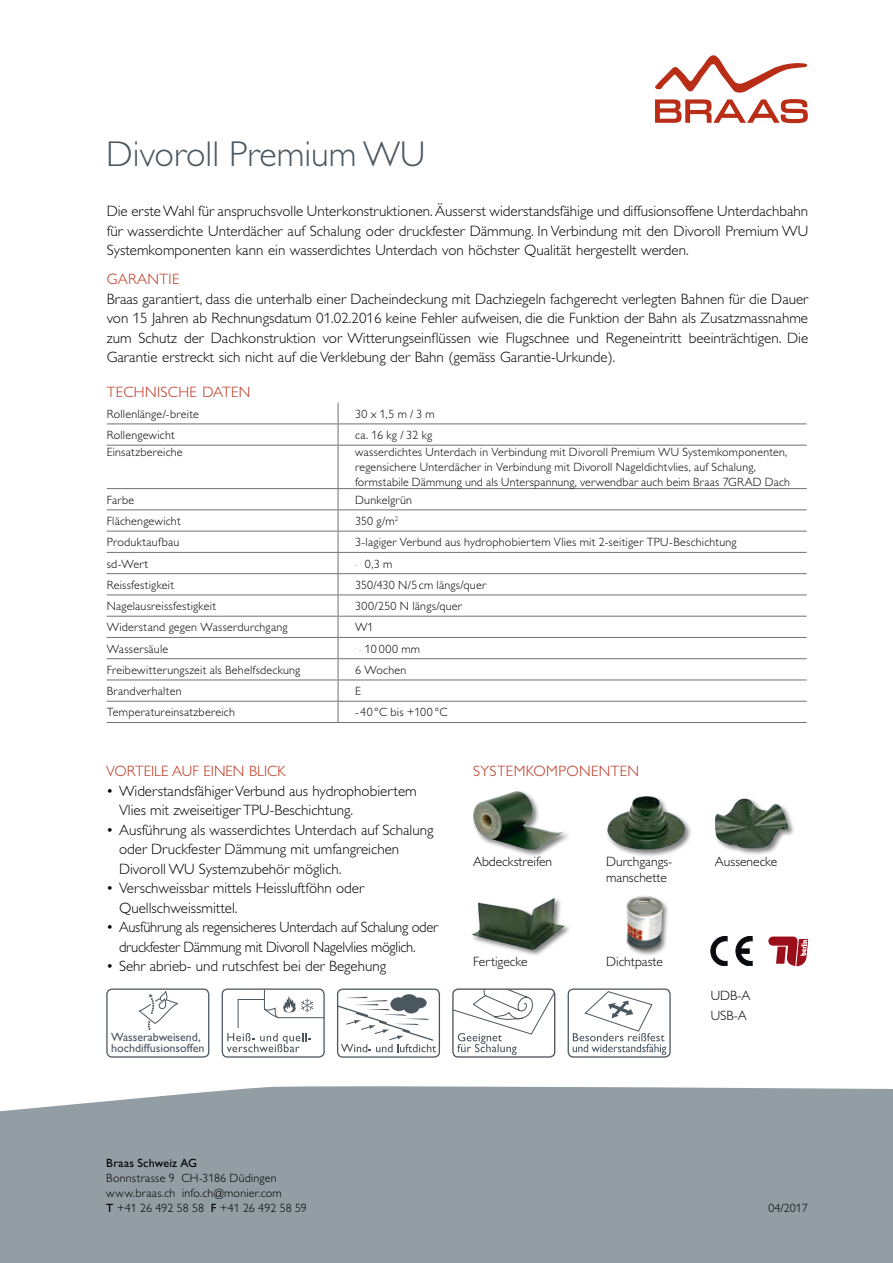
<style>
.page{position:relative;width:893px;height:1263px;background:#fff}
.page>*{position:absolute;margin:0;border:0;box-sizing:border-box;transform-origin:0 0}
.t1{font:300 36px "Gill Alt One";color:#4b575f}
.t2{font:300 15px/19.5px "Gill Alt One";color:#000}
.t3{font:300 15px/19.5px "Gill Alt One";letter-spacing:-.02em;color:#000}
.t4{font:300 15px "Gill Alt One";letter-spacing:.025em;color:#b92d16}
.t5{font:300 15px "Gill Alt One";color:#b92d16}
.t6{font:300 13.5px/19.5px "Gill Alt One";color:#000}
.t7{font:300 12px/15px "Gill Alt One";letter-spacing:.02em;color:#000}
.t8{font:12px/10.6px "Gill Alt One";color:#4b575f}
.t9{font:12px "Gill Alt One";letter-spacing:.02em;color:#000}
.s1{font-weight:400}
</style>
<div class="page">
<div style="left:0;top:1086px;width:893px;height:177px;background:#929da4"></div>
<svg style="left:655px;top:55px;width:152px;height:38px"></svg>
<svg style="left:655px;top:99px;width:153px;height:24px"></svg>
<hr style="left:107px;top:423px;width:231px;height:1px;background:#707172">
<hr style="left:338px;top:423px;width:469px;height:1px;background:#707172">
<svg style="left:338px;top:403px;width:1px;height:42px"></svg>
<hr style="left:107px;top:445px;width:231px;height:1px;background:#707172">
<hr style="left:338px;top:445px;width:469px;height:1px;background:#707172">
<hr style="left:338px;top:445px;width:1px;height:43px;background:#707172">
<hr style="left:107px;top:488px;width:231px;height:1px;background:#707172">
<hr style="left:338px;top:488px;width:469px;height:1px;background:#707172">
<hr style="left:107px;top:509px;width:231px;height:1px;background:#707172">
<hr style="left:338px;top:509px;width:469px;height:1px;background:#707172">
<hr style="left:107px;top:531px;width:231px;height:1px;background:#707172">
<hr style="left:338px;top:531px;width:469px;height:1px;background:#707172">
<hr style="left:107px;top:552px;width:231px;height:1px;background:#707172">
<hr style="left:338px;top:552px;width:469px;height:1px;background:#707172">
<hr style="left:107px;top:573px;width:231px;height:1px;background:#707172">
<hr style="left:338px;top:573px;width:469px;height:1px;background:#707172">
<hr style="left:107px;top:594px;width:231px;height:1px;background:#707172">
<hr style="left:338px;top:594px;width:469px;height:1px;background:#707172">
<hr style="left:107px;top:616px;width:231px;height:1px;background:#707172">
<hr style="left:338px;top:616px;width:469px;height:1px;background:#707172">
<hr style="left:107px;top:637px;width:231px;height:1px;background:#707172">
<hr style="left:338px;top:637px;width:469px;height:1px;background:#707172">
<hr style="left:107px;top:658px;width:231px;height:1px;background:#707172">
<hr style="left:338px;top:658px;width:469px;height:1px;background:#707172">
<hr style="left:107px;top:680px;width:231px;height:1px;background:#707172">
<hr style="left:338px;top:680px;width:469px;height:1px;background:#707172">
<hr style="left:107px;top:701px;width:231px;height:1px;background:#707172">
<hr style="left:338px;top:701px;width:469px;height:1px;background:#707172">
<svg style="left:338px;top:489px;width:1px;height:233px"></svg>
<hr style="left:107px;top:722px;width:231px;height:1px;background:#707172">
<hr style="left:338px;top:722px;width:469px;height:1px;background:#707172">
<div style="left:606px;top:794px;width:87px;height:63px;background:#000;opacity:.5"></div>
<img style="left:607px;top:796px;width:78px;height:54px">
<div style="left:472px;top:790px;width:100px;height:67px;background:#000;opacity:.5"></div>
<img style="left:473px;top:791px;width:92px;height:59px">
<div style="left:713px;top:797px;width:83px;height:59px;background:#000;opacity:.5"></div>
<img style="left:715px;top:798px;width:73px;height:51px">
<div style="left:470px;top:897px;width:102px;height:60px;background:#000;opacity:.5"></div>
<img style="left:471px;top:898px;width:94px;height:52px">
<img style="left:626px;top:895px;width:42px;height:60px">
<svg style="left:711px;top:936px;width:16px;height:30px"></svg>
<svg style="left:735px;top:936px;width:17px;height:30px"></svg>
<svg style="left:768px;top:936px;width:40px;height:30px"></svg>
<div style="left:452px;top:988px;width:103px;height:70px;border:1px solid #4c4b57;border-radius:5px"></div>
<svg style="left:453px;top:989px;width:102px;height:66px"></svg>
<div style="left:222px;top:988px;width:103px;height:70px;border:1px solid #4b575f;border-radius:5px"></div>
<svg style="left:227px;top:988px;width:98px;height:64px"></svg>
<div style="left:106px;top:988px;width:103px;height:70px;border:1px solid #4b575f;border-radius:5px"></div>
<svg style="left:139px;top:991px;width:39px;height:39px"></svg>
<div style="left:337px;top:988px;width:103px;height:70px;border:1px solid #4b575f;border-radius:5px"></div>
<svg style="left:337px;top:994px;width:99px;height:58px"></svg>
<div style="left:568px;top:988px;width:103px;height:70px;border:1px solid #4b575f;border-radius:5px"></div>
<svg style="left:573px;top:991px;width:93px;height:64px"></svg>
<h1 class="t1" style="left:106px;top:133px;width:320px">Divoroll Premium WU</h1>
<p class="t2" style="left:107px;top:201px;width:703px;text-align:justify">Die erste Wahl für anspruchsvolle Unterkonstruktionen. Äusserst widerstandsfähige und diffusionsoffene Unterdachbahn für wasserdichte Unterdächer auf Schalung oder druckfester Dämmung. In Verbindung mit den Divoroll Premium WU Systemkomponenten kann ein wasserdichtes Unterdach von höchster Qualität hergestellt werden.</p>
<p class="t4" style="left:107px;top:271px;width:74px">GARANTIE</p>
<p class="t2" style="left:107px;top:289px;width:703px;text-align:justify">Braas garantiert, dass die unterhalb einer Dacheindeckung mit Dachziegeln fachgerecht verlegten Bahnen für die Dauer von 15 Jahren ab Rechnungsdatum 01.02.2016 keine Fehler aufweisen, die die Funktion der Bahn als Zusatzmassnahme zum Schutz der Dachkonstruktion vor Witterungseinflüssen wie Flugschnee und Regeneintritt beeinträchtigen. Die Garantie erstreckt sich nicht auf die Verklebung der Bahn (gemäss Garantie-Urkunde).</p>
<p class="t4" style="left:107px;top:383px;width:145px">TECHNISCHE DATEN</p>
<p class="t7" style="left:107px;top:406px;width:94px">Rollenlänge/-breite</p>
<p class="t7" style="left:355px;top:406px;width:81px">30 x 1,5 m / 3 m</p>
<p class="t7" style="left:107px;top:428px;width:70px">Rollengewicht</p>
<p class="t7" style="left:355px;top:428px;width:79px">ca. 16 kg / 32 kg</p>
<p class="t7" style="left:107px;top:445px;width:77px">Einsatzbereiche</p>
<p class="t7" style="left:355px;top:445px;width:436px">wasserdichtes Unterdach in Verbindung mit Divoroll Premium WU Systemkomponenten, regensichere Unterdächer in Verbindung mit Divoroll Nageldichtvlies, auf Schalung, formstabile Dämmung und als Unterspannung, verwendbar auch beim Braas 7GRAD Dach</p>
<p class="t7" style="left:107px;top:492px;width:29px">Farbe</p>
<p class="t7" style="left:355px;top:492px;width:59px">Dunkelgrün</p>
<p class="t7" style="left:107px;top:514px;width:75px">Flächengewicht</p>
<p class="t7" style="left:355px;top:514px;width:45px">350 g/m<sup>2</sup></p>
<p class="t7" style="left:107px;top:535px;width:74px">Produktaufbau</p>
<p class="t7" style="left:355px;top:535px;width:383px">3-lagiger Verbund aus hydrophobiertem Vlies mit 2-seitiger TPU-Beschichtung</p>
<p class="t7" style="left:107px;top:556px;width:43px">sd-Wert</p>
<p class="t7" style="left:355px;top:556px;width:39px">≤ 0,3 m</p>
<p class="t7" style="left:107px;top:577px;width:69px">Reissfestigkeit</p>
<p class="t7" style="left:355px;top:577px;width:132px">350/430 N/5cm längs/quer</p>
<p class="t7" style="left:107px;top:599px;width:111px">Nagelausreissfestigkeit</p>
<p class="t7" style="left:355px;top:599px;width:108px">300/250 N längs/quer</p>
<p class="t7" style="left:107px;top:620px;width:182px">Widerstand gegen Wasserdurchgang</p>
<p class="t7" style="left:355px;top:620px;width:20px">W1</p>
<p class="t7" style="left:107px;top:641px;width:63px">Wassersäule</p>
<p class="t7" style="left:355px;top:641px;width:67px">≥ 10 000 mm</p>
<p class="t7" style="left:107px;top:662px;width:195px">Freibewitterungszeit als Behelfsdeckung</p>
<p class="t7" style="left:355px;top:662px;width:53px">6 Wochen</p>
<p class="t7" style="left:107px;top:684px;width:76px">Brandverhalten</p>
<p class="t7" style="left:355px;top:684px;width:7px">E</p>
<p class="t7" style="left:107px;top:705px;width:130px">Temperatureinsatzbereich</p>
<p class="t7" style="left:355px;top:705px;width:94px">-40°C bis +100°C</p>
<p class="t5" style="left:106px;top:763px;width:181px">VORTEILE AUF EINEN BLICK</p>
<p class="t2" style="left:119px;top:781px;width:299px;text-indent:-13px">• Widerstandsfähiger Verbund aus hydrophobiertem<br>Vlies mit zweiseitiger TPU-Beschichtung.</p>
<p class="t2" style="left:119px;top:820px;width:316px;text-indent:-13px">• Ausführung als wasserdichtes Unterdach auf Schalung oder Druckfester Dämmung mit umfangreichen<br>Divoroll WU Systemzubehör möglich.</p>
<p class="t2" style="left:119px;top:878px;width:246px;text-indent:-13px">• Verschweissbar mittels Heissluftföhn oder<br>Quellschweissmittel.</p>
<p class="t3" style="left:119px;top:917px;width:320px;text-indent:-13px">• Ausführung als regensicheres Unterdach auf Schalung oder druckfester Dämmung mit Divoroll Nagelvlies möglich.</p>
<p class="t2" style="left:106px;top:956px;width:281px">• Sehr abrieb- und rutschfest bei der Begehung</p>
<p class="t8" style="left:111px;top:1032px;width:95px">Wasserabweisend, hochdiffusionsoffen</p>
<p class="t4" style="left:473px;top:763px;width:167px">SYSTEMKOMPONENTEN</p>
<p class="t6" style="left:473px;top:851px;width:81px">Abdeckstreifen</p>
<p class="t6" style="left:715px;top:851px;width:64px">Aussenecke</p>
<p class="t6" style="left:606px;top:853px;width:68px;line-height:16.2px">Durchgangs&shy;manschette</p>
<p class="t6" style="left:473px;top:951px;width:56px">Fertigecke</p>
<p class="t6" style="left:606px;top:951px;width:58px">Dichtpaste</p>
<p class="t6" style="left:711px;top:986px;width:41px">UDB-A<br>USB-A</p>
<p class="t9" style="left:106px;top:1156px;width:92px">Braas Schweiz AG</p>
<p class="t7" style="left:106px;top:1170px;width:202px">Bonnstrasse 9 CH-3186 Düdingen www.braas.ch info.ch@monier.com<br><span class="s1">T</span> +41 26 492 58 58 <span class="s1">F</span> +41 26 492 58 59</p>
<p class="t7" style="left:769px;top:1200px;width:41px">04/2017</p>
</div>
